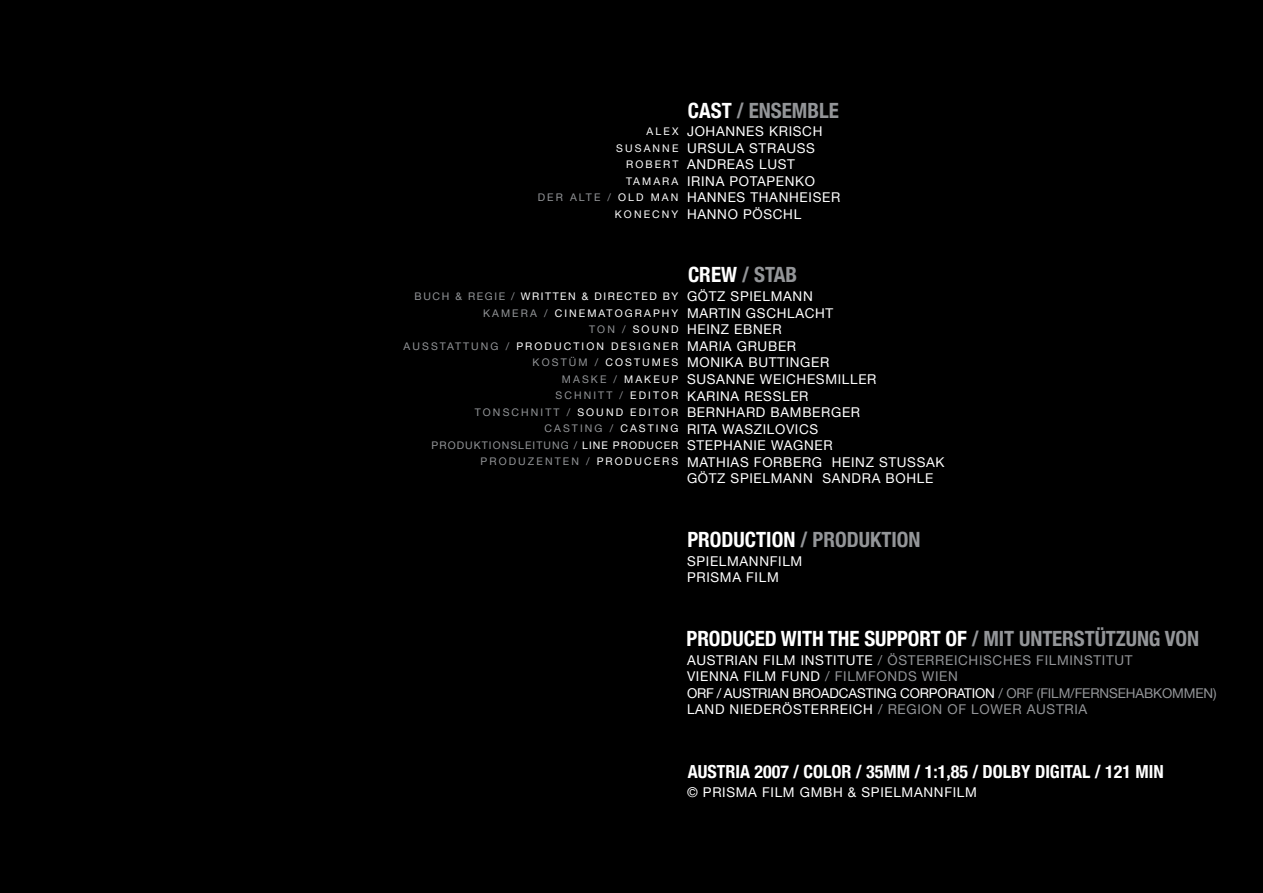
<style>
.page{position:relative;width:1263px;height:893px;background:#000}
.page>*{position:absolute;margin:0;border:0;box-sizing:border-box;transform-origin:0 0}
.t1{font:700 condensed 21px "Helvetica Neue";letter-spacing:-.005em;color:#fff}
.t2{font:700 condensed 21px "Helvetica Neue";color:#939598}
.t3{font:700 condensed 18px "Helvetica Neue";color:#fff}
.t4{font:13.5px/16.5px "Helvetica Neue";letter-spacing:.05em;color:#fff}
.t5{font:10.5px/16.5px "Helvetica Neue";letter-spacing:.2em;color:#fff;text-align:right}
.s1{color:#939598}
.s2{color:#fff}
</style>
<div class="page">
<p class="t5" style="left:538px;top:123px;width:142px">ALEX<br>SUSANNE<br>ROBERT<br>TAMARA<br><span class="s1">DER ALTE /</span> OLD MAN<br>KONECNY</p>
<h1 class="t2" style="left:688px;top:98px;width:153px"><span class="s2">CAST</span> / ENSEMBLE</h1>
<p class="t4" style="left:687px;top:123px;width:155px">JOHANNES KRISCH<br>URSULA STRAUSS<br>ANDREAS LUST<br>IRINA POTAPENKO<br>HANNES THANHEISER<br>HANNO PÖSCHL</p>
<p class="t5" style="left:403px;top:288px;width:276px"><span class="s1">BUCH &amp; REGIE /</span> WRITTEN &amp; DIRECTED BY<br><span class="s1">KAMERA /</span> CINEMATOGRAPHY<br><span class="s1">TON /</span> SOUND<br><span class="s1">AUSSTATTUNG /</span> PRODUCTION DESIGNER<br><span class="s1">KOSTÜM /</span> COSTUMES<br><span class="s1">MASKE /</span> MAKEUP<br><span class="s1">SCHNITT /</span> EDITOR<br><span class="s1">TONSCHNITT /</span> SOUND EDITOR<br><span class="s1">CASTING /</span> CASTING<br><span class="s1">PRODUKTIONSLEITUNG /</span> LINE PRODUCER<br><span class="s1">PRODUZENTEN /</span> PRODUCERS</p>
<h1 class="t2" style="left:688px;top:262px;width:111px"><span class="s2">CREW</span> / STAB</h1>
<p class="t4" style="left:687px;top:288px;width:259px">GÖTZ SPIELMANN<br>MARTIN GSCHLACHT<br>HEINZ EBNER<br>MARIA GRUBER<br>MONIKA BUTTINGER<br>SUSANNE WEICHESMILLER<br>KARINA RESSLER<br>BERNHARD BAMBERGER<br>RITA WASZILOVICS<br>STEPHANIE WAGNER<br>MATHIAS FORBERG HEINZ STUSSAK<br>GÖTZ SPIELMANN SANDRA BOHLE</p>
<h1 class="t2" style="left:687px;top:527px;width:235px"><span class="s2">PRODUCTION</span> / PRODUKTION</h1>
<p class="t4" style="left:687px;top:552px;width:117px">SPIELMANNFILM<br>PRISMA FILM</p>
<h1 class="t1" style="left:687px;top:626px;width:514px">PRODUCED WITH THE SUPPORT OF <span class="s1">/ MIT UNTERSTÜTZUNG VON</span></h1>
<p class="t4" style="left:687px;top:651px;width:531px">AUSTRIAN FILM INSTITUTE <span class="s1">/ ÖSTERREICHISCHES FILMINSTITUT<br></span>VIENNA FILM FUND <span class="s1">/ FILMFONDS WIEN<br></span>ORF / AUSTRIAN BROADCASTING CORPORATION <span class="s1">/ ORF (FILM/FERNSEHABKOMMEN)<br></span>LAND NIEDERÖSTERREICH <span class="s1">/ REGION OF LOWER AUSTRIA</span></p>
<h2 class="t3" style="left:688px;top:761px;width:477px">AUSTRIA 2007 / COLOR / 35MM / 1:1,85 / DOLBY DIGITAL / 121 MIN</h2>
<p class="t4" style="left:687px;top:783px;width:291px">© PRISMA FILM GMBH &amp; SPIELMANNFILM</p>
</div>
